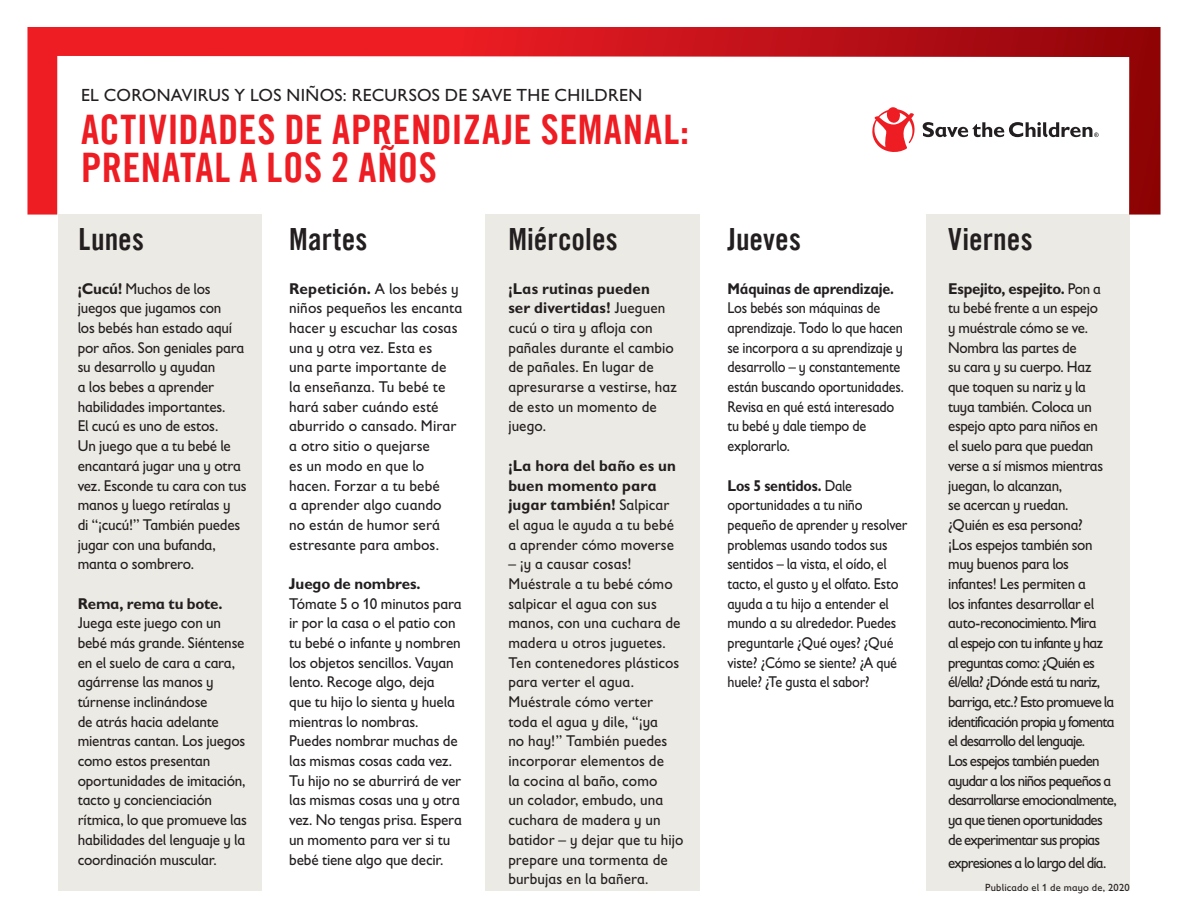
<style>
.page{position:relative;width:1188px;height:918px;background:#fff}
.page>*{position:absolute;margin:0;border:0;box-sizing:border-box;transform-origin:0 0}
.t1{font:40.8px/38.2px "Trade Gothic LT Com Bd Cn 20";letter-spacing:.015em;color:#ee1d23}
.t2{font:30.6px "Trade Gothic LT Com Bd Cn 20";letter-spacing:.005em;color:#231f20}
.t3{font:17.7px "Gill Sans Infant Std";letter-spacing:.02em;color:#231f20}
.t4{font:15.75px/19.6px "Gill Sans Infant Std";letter-spacing:-.015em;color:#231f20;scale:.96 1}
.t5{font:15.75px/19.6px "Gill Sans Infant Std";letter-spacing:-.015em;color:#231f20;scale:.95 1}
.t6{font:15.75px/19.6px "Gill Sans Infant Std";letter-spacing:.005em;color:#231f20;scale:.96 1}
.t7{font:15.75px/19.6px "Gill Sans Infant Std";letter-spacing:-.015em;color:#231f20;scale:.9 1}
.t8{font:15.75px/19.6px "Gill Sans Infant Std";letter-spacing:.005em;color:#231f20}
.t9{font:700 15.75px "Gill Sans Infant Std";letter-spacing:-.01em;color:#231f20;scale:.96 1}
.t10{font:15.75px "Gill Sans Infant Std";letter-spacing:-.055em;color:#231f20;scale:.94 1}
.t11{font:700 15.75px "Gill Sans Infant Std";letter-spacing:-.01em;color:#231f20;scale:.9 1}
.t12{font:10.5px "Gill Sans Infant Std";letter-spacing:.02em;color:#231f20}
.s1{font-weight:700}
</style>
<div class="page">
<div style="left:58px;top:215px;width:203px;height:676px;background:#eceae4"></div>
<div style="left:486px;top:215px;width:214px;height:676px;background:#eceae4"></div>
<div style="left:927px;top:215px;width:203px;height:676px;background:#eceae4"></div>
<svg style="left:27px;top:27px;width:1134px;height:188px"></svg>
<svg style="left:872px;top:107px;width:44px;height:46px"></svg>
<svg style="left:923px;top:122px;width:176px;height:15px"></svg>
<p class="t3" style="left:81px;top:84px;width:563px">EL CORONAVIRUS Y LOS NIÑOS: RECURSOS DE SAVE THE CHILDREN</p>
<h1 class="t1" style="left:81px;top:110px;width:610px">ACTIVIDADES DE APRENDIZAJE SEMANAL:<br>PRENATAL A LOS 2 AÑOS</h1>
<h2 class="t2" style="left:79px;top:221px;width:67px">Lunes</h2>
<h2 class="t2" style="left:289px;top:221px;width:80px">Martes</h2>
<h2 class="t2" style="left:508px;top:221px;width:111px">Miércoles</h2>
<h2 class="t2" style="left:727px;top:221px;width:75px">Jueves</h2>
<h2 class="t2" style="left:948px;top:221px;width:86px">Viernes</h2>
<p class="t4" style="left:78px;top:278px;width:178px"><span class="s1">¡Cucú!</span> Muchos de los juegos que jugamos con<br>los bebés han estado aquí por años. Son geniales para su desarrollo y ayudan<br>a los bebes a aprender habilidades importantes.<br>El cucú es uno de estos.<br>Un juego que a tu bebé le encantará jugar una y otra vez. Esconde tu cara con tus manos y luego retíralas y<br>di “¡cucú!” También puedes jugar con una bufanda, manta o sombrero.</p>
<p class="t9" style="left:78px;top:594px;width:152px">Rema, rema tu bote.</p>
<p class="t4" style="left:78px;top:613px;width:178px">Juega este juego con un bebé más grande. Siéntense en el suelo de cara a cara, agárrense las manos y túrnense inclinándose<br>de atrás hacia adelante mientras cantan. Los juegos como estos presentan oportunidades de imitación, tacto y concienciación rítmica, lo que promueve las habilidades del lenguaje y la coordinación muscular.</p>
<p class="t8" style="left:289px;top:278px;width:175px"><span class="s1">Repetición.</span> A los bebés y niños pequeños les encanta hacer y escuchar las cosas una y otra vez. Esta es<br>una parte importante de<br>la enseñanza. Tu bebé te hará saber cuándo esté aburrido o cansado. Mirar a otro sitio o quejarse<br>es un modo en que lo hacen. Forzar a tu bebé<br>a aprender algo cuando<br>no están de humor será estresante para ambos.</p>
<p class="t9" style="left:289px;top:574px;width:138px">Juego de nombres.</p>
<p class="t4" style="left:289px;top:593px;width:181px">Tómate 5 o 10 minutos para ir por la casa o el patio con tu bebé o infante y nombren los objetos sencillos. Vayan lento. Recoge algo, deja<br>que tu hijo lo sienta y huela mientras lo nombras.<br>Puedes nombrar muchas de las mismas cosas cada vez.<br>Tu hijo no se aburrirá de ver las mismas cosas una y otra vez. No tengas prisa. Espera un momento para ver si tu bebé tiene algo que decir.</p>
<p class="t11" style="left:727px;top:279px;width:187px">Máquinas de aprendizaje.</p>
<p class="t7" style="left:727px;top:298px;width:197px">Los bebés son máquinas de aprendizaje. Todo lo que hacen se incorpora a su aprendizaje y desarrollo – y constantemente están buscando oportunidades.<br>Revisa en qué está interesado tu bebé y dale tiempo de explorarlo.</p>
<p class="t7" style="left:727px;top:475px;width:201px"><span class="s1">Los 5 sentidos.</span> Dale oportunidades a tu niño pequeño de aprender y resolver problemas usando todos sus sentidos – la vista, el oído, el tacto, el gusto y el olfato. Esto ayuda a tu hijo a entender el mundo a su alrededor. Puedes preguntarle ¿Qué oyes? ¿Qué viste? ¿Cómo se siente? ¿A qué huele? ¿Te gusta el sabor?</p>
<p class="t5" style="left:948px;top:278px;width:179px"><span class="s1">Espejito, espejito.</span> Pon a tu bebé frente a un espejo<br>y muéstrale cómo se ve.<br>Nombra las partes de<br>su cara y su cuerpo. Haz que toquen su nariz y la<br>tuya también. Coloca un espejo apto para niños en<br>el suelo para que puedan verse a sí mismos mientras juegan, lo alcanzan,<br>se acercan y ruedan.<br>¿Quién es esa persona?<br>¡Los espejos también son muy buenos para los infantes! Les permiten a<br>los infantes desarrollar el auto-reconocimiento. Mira<br>al espejo con tu infante y haz preguntas como: ¿Quién es él/ella? ¿Dónde está tu nariz, barriga, etc.? Esto promueve la identificación propia y fomenta el desarrollo del lenguaje.<br>Los espejos también pueden ayudar a los niños pequeños a desarrollarse emocionalmente, ya que tienen oportunidades de experimentar sus propias</p>
<p class="t10" style="left:948px;top:854px;width:170px">expresiones a lo largo del día.</p>
<p class="t12" style="left:985px;top:881px;width:146px">Publicado el 1 de mayo de, 2020</p>
<p class="t6" style="left:508px;top:278px;width:177px"><span class="s1">¡Las rutinas pueden<br>ser divertidas!</span> Jueguen cucú o tira y afloja con pañales durante el cambio de pañales. En lugar de apresurarse a vestirse, haz de esto un momento de juego.</p>
<p class="t6" style="left:508px;top:456px;width:176px"><span class="s1">¡La hora del baño es un buen momento para jugar también!</span> Salpicar el agua le ayuda a tu bebé a aprender cómo moverse</p>
<p class="t6" style="left:508px;top:554px;width:184px">– ¡y a causar cosas!<br>Muéstrale a tu bebé cómo salpicar el agua con sus manos, con una cuchara de madera u otros juguetes.<br>Ten contenedores plásticos para verter el agua.<br>Muéstrale cómo verter toda el agua y dile, “¡ya<br>no hay!” También puedes incorporar elementos de<br>la cocina al baño, como<br>un colador, embudo, una cuchara de madera y un batidor – y dejar que tu hijo prepare una tormenta de burbujas en la bañera.</p>
</div>
